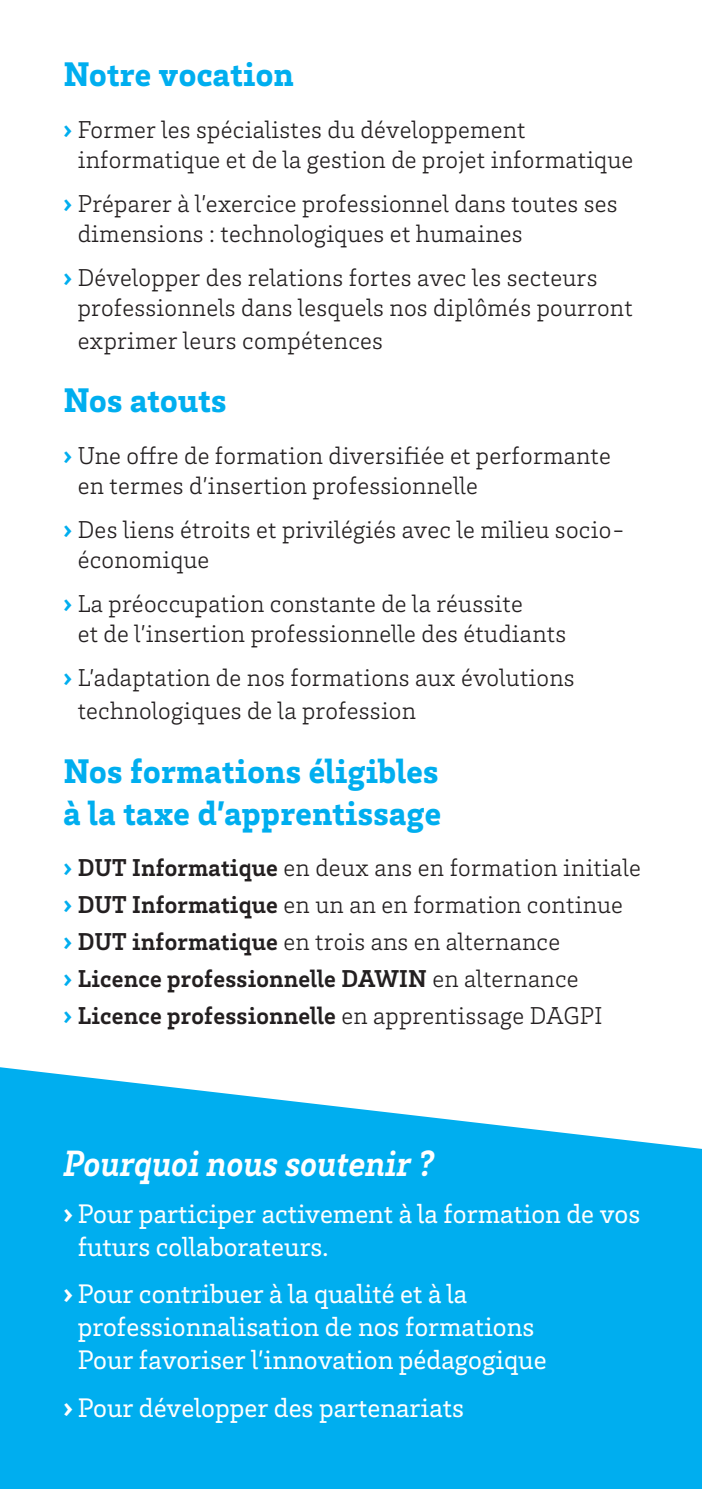
<style>
.page{position:relative;width:702px;height:1489px;background:#fff}
.page>*{position:absolute;margin:0;border:0;box-sizing:border-box;transform-origin:0 0}
.Titre_12_bleu{font:italic 700 37.5px "Brix Slab";color:#fff;scale:.94 1}
.Titre_14_Bleu{font:900 35px/42px "Brix Slab";letter-spacing:.01em;color:#00aeef}
.t1{font:27.5px/33px "Brix Slab";color:#fff}
.t2{font:300 25px/30px "Brix Slab";letter-spacing:.01em;color:#231f20}
.t3{font:700 25px "Brix Slab";letter-spacing:.01em;color:#231f20}
.s1{font-weight:900;color:#00aeef}
.s2{font-weight:700}
.s3{font-weight:300}
.s4{font-weight:900}
</style>
<div class="page">
<svg style="left:0;top:1067px;width:702px;height:421px;background:#18b5f0"></svg>
<p class="Titre_14_Bleu" style="left:63px;top:52px;width:232px">Notre vocation</p>
<p class="t2" style="left:78px;top:113px;width:557px;text-indent:-14px"><span class="s1">›</span> Former les spécialistes du développement informatique et de la gestion de projet informatique</p>
<p class="t2" style="left:78px;top:187px;width:541px;text-indent:-14px"><span class="s1">›</span> Préparer à l’exercice professionnel dans toutes ses dimensions : technologiques et humaines</p>
<p class="t2" style="left:78px;top:261px;width:556px;text-indent:-14px"><span class="s1">›</span> Développer des relations fortes avec les secteurs professionnels dans lesquels nos diplômés pourront</p>
<p class="t2" style="left:78px;top:324px;width:307px">exprimer leurs compétences</p>
<p class="Titre_14_Bleu" style="left:63px;top:378px;width:164px">Nos atouts</p>
<p class="t2" style="left:78px;top:439px;width:534px;text-indent:-14px"><span class="s1">›</span> Une offre de formation diversifiée et performante en termes d’insertion professionnelle</p>
<p class="t2" style="left:78px;top:513px;width:549px;text-indent:-14px"><span class="s1">›</span> Des liens étroits et privilégiés avec le milieu socio&shy;économique</p>
<p class="t2" style="left:78px;top:587px;width:490px;text-indent:-14px"><span class="s1">›</span> La préoccupation constante de la réussite<br>et de l’insertion professionnelle des étudiants</p>
<p class="t2" style="left:78px;top:660px;width:498px;line-height:33px;text-indent:-14px"><span class="s1">›</span> L’adaptation de nos formations aux évolutions technologiques de la profession</p>
<p class="Titre_14_Bleu" style="left:63px;top:748px;width:379px">Nos formations éligibles à la taxe d’apprentissage</p>
<p class="t2" style="left:63px;top:851px;width:579px"><span class="s1">›</span> <span class="s2">DUT Informatique</span> en deux ans en formation initiale</p>
<p class="t2" style="left:63px;top:888px;width:561px"><span class="s1">›</span> <span class="s2">DUT Informatique</span> en un an en formation continue</p>
<p class="t2" style="left:63px;top:925px;width:498px"><span class="s1">›</span> <span class="s2">DUT informatique</span> en trois ans en alternance</p>
<p class="t3" style="left:63px;top:962px;width:516px"><span class="s1">›</span> Licence professionnelle DAWIN <span class="s3">en alternance</span></p>
<p class="t3" style="left:63px;top:999px;width:540px"><span class="s1">›</span> Licence professionnelle <span class="s3">en apprentissage DAGPI</span></p>
<p class="Titre_12_bleu" style="left:63px;top:1138px;width:396px">Pourquoi nous soutenir ?</p>
<p class="t1" style="left:78px;top:1196px;width:564px;text-indent:-14px"><span class="s4">›</span> Pour participer activement à la formation de vos futurs collaborateurs.</p>
<p class="t1" style="left:78px;top:1276px;width:470px;text-indent:-14px"><span class="s4">›</span> Pour contribuer à la qualité et à la professionnalisation de nos formations<br>Pour favoriser l’innovation pédagogique</p>
<p class="t1" style="left:63px;top:1389px;width:402px"><span class="s4">›</span> Pour développer des partenariats</p>
</div>
